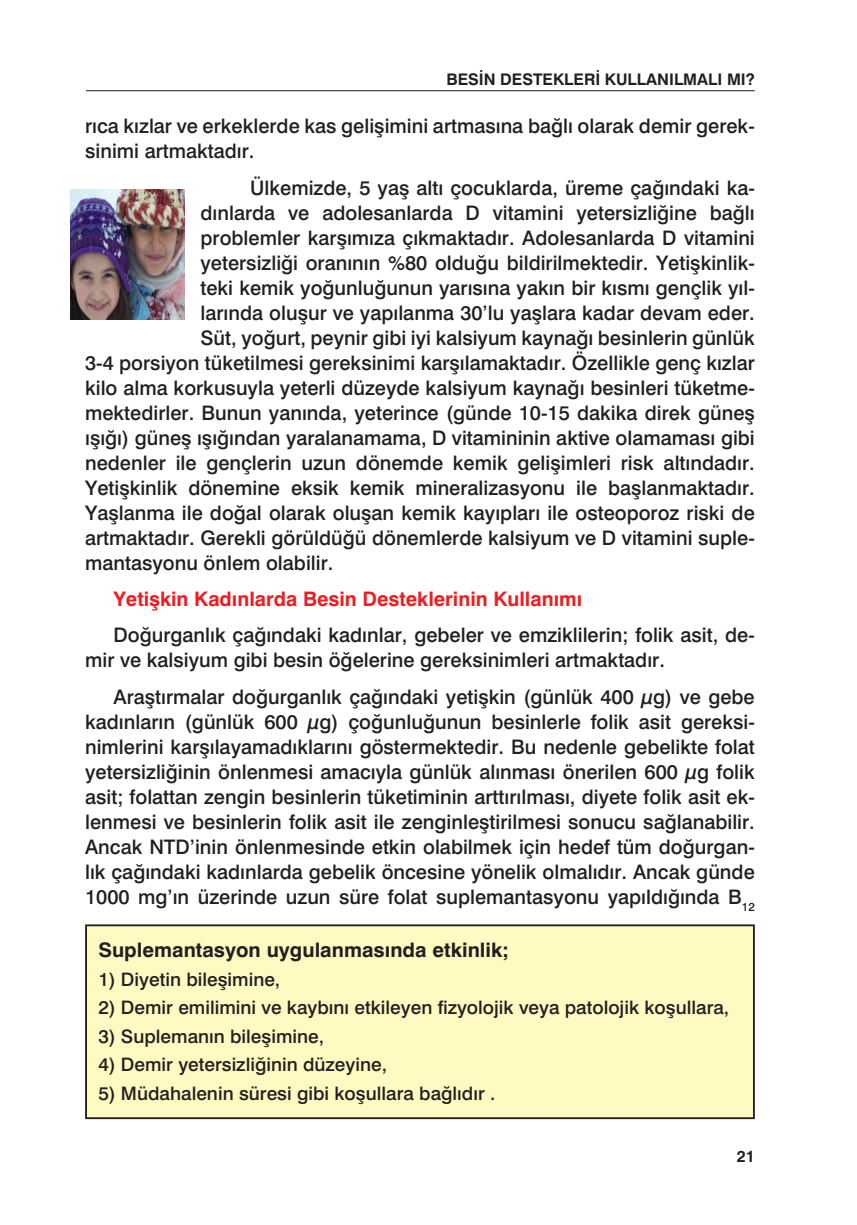
<style>
.page{position:relative;width:857px;height:1225px;background:#fff}
.page>*{position:absolute;margin:0;border:0;box-sizing:border-box;transform-origin:0 0}
.t1{font:20px/25px "Helvetica OTF";color:#231f20}
.t2{font:700 20px "Helvetica OTF";color:#ee1d23}
.t3{font:700 20px "Helvetica OTF";color:#231f20}
.t4{font:18.6px "Helvetica OTF";color:#231f20}
.t5{font:700 16px "Helvetica OTF";color:#231f20}
</style>
<div class="page">
<hr style="left:86px;top:90px;width:668px;height:1px;background:#231f20">
<img style="left:71px;top:189px;width:113px;height:130px">
<div style="left:86px;top:925px;width:667px;height:193px;background:#fffac1"></div>
<div style="left:85px;top:924px;width:669px;height:195px;border:2px solid #231f20"></div>
<p class="t5" style="left:446px;top:70px;width:310px">BESİN DESTEKLERİ KULLANILMALI MI?</p>
<p class="t1" style="left:85px;top:113px;width:670px">rıca kızlar ve erkeklerde kas gelişimini artmasına bağlı olarak demir gerek&shy;sinimi artmaktadır.</p>
<p class="t1" style="left:250px;top:175px;width:505px">Ülkemizde, 5 yaş altı çocuklarda, üreme çağındaki ka-</p>
<p class="t1" style="left:200px;top:200px;width:555px">dınlarda ve adolesanlarda D vitamini yetersizliğine bağlı</p>
<p class="t1" style="left:200px;top:225px;width:555px">problemler karşımıza çıkmaktadır. Adolesanlarda D vitamini</p>
<p class="t1" style="left:200px;top:250px;width:555px">yetersizliği oranının %80 olduğu bildirilmektedir. Yetişkinlik-</p>
<p class="t1" style="left:200px;top:275px;width:555px">teki kemik yoğunluğunun yarısına yakın bir kısmı gençlik yıl-</p>
<p class="t1" style="left:200px;top:300px;width:555px">larında oluşur ve yapılanma 30’lu yaşlara kadar devam eder.</p>
<p class="t1" style="left:200px;top:325px;width:555px">Süt, yoğurt, peynir gibi iyi kalsiyum kaynağı besinlerin günlük</p>
<p class="t1" style="left:85px;top:350px;width:671px">3-4 porsiyon tüketilmesi gereksinimi karşılamaktadır. Özellikle genç kızlar</p>
<p class="t1" style="left:85px;top:375px;width:670px">kilo alma korkusuyla yeterli düzeyde kalsiyum kaynağı besinleri tüketme-</p>
<p class="t1" style="left:85px;top:400px;width:671px">mektedirler. Bunun yanında, yeterince (günde 10-15 dakika direk güneş</p>
<p class="t1" style="left:85px;top:425px;width:670px">ışığı) güneş ışığından yaralanamama, D vitamininin aktive olamaması gibi</p>
<p class="t1" style="left:85px;top:450px;width:670px">nedenler ile gençlerin uzun dönemde kemik gelişimleri risk altındadır.</p>
<p class="t1" style="left:85px;top:475px;width:670px">Yetişkinlik dönemine eksik kemik mineralizasyonu ile başlanmaktadır.</p>
<p class="t1" style="left:85px;top:500px;width:670px">Yaşlanma ile doğal olarak oluşan kemik kayıpları ile osteoporoz riski de</p>
<p class="t1" style="left:85px;top:525px;width:670px">artmaktadır. Gerekli görüldüğü dönemlerde kalsiyum ve D vitamini suple-</p>
<p class="t1" style="left:85px;top:550px;width:249px">mantasyonu önlem olabilir.</p>
<p class="t2" style="left:113px;top:587px;width:470px">Yetişkin Kadınlarda Besin Desteklerinin Kullanımı</p>
<p class="t1" style="left:85px;top:622px;width:670px;text-indent:28px">Doğurganlık çağındaki kadınlar, gebeler ve emziklilerin; folik asit, de&shy;mir ve kalsiyum gibi besin öğelerine gereksinimleri artmaktadır.</p>
<p class="t1" style="left:85px;top:684px;width:670px;text-align:justify;text-indent:28px">Araştırmalar doğurganlık çağındaki yetişkin (günlük 400 µg) ve gebe kadınların (günlük 600 µg) çoğunluğunun besinlerle folik asit gereksi&shy;nimlerini karşılayamadıklarını göstermektedir. Bu nedenle gebelikte folat yetersizliğinin önlenmesi amacıyla günlük alınması önerilen 600 µg folik asit; folattan zengin besinlerin tüketiminin arttırılması, diyete folik asit ek&shy;lenmesi ve besinlerin folik asit ile zenginleştirilmesi sonucu sağlanabilir.<br>Ancak NTD’inin önlenmesinde etkin olabilmek için hedef tüm doğurgan&shy;lık çağındaki kadınlarda gebelik öncesine yönelik olmalıdır. Ancak günde 1000 mg’ın üzerinde uzun süre folat suplemantasyonu yapıldığında B<sub>12</sub></p>
<p class="t3" style="left:98px;top:938px;width:411px">Suplemantasyon uygulanmasında etkinlik;</p>
<p class="t4" style="left:98px;top:968px;width:183px">1) Diyetin bileşimine,</p>
<p class="t4" style="left:98px;top:996px;width:632px">2) Demir emilimini ve kaybını etkileyen fizyolojik veya patolojik koşullara,</p>
<p class="t4" style="left:98px;top:1025px;width:227px">3) Suplemanın bileşimine,</p>
<p class="t4" style="left:98px;top:1053px;width:290px">4) Demir yetersizliğinin düzeyine,</p>
<p class="t4" style="left:98px;top:1081px;width:398px">5) Müdahalenin süresi gibi koşullara bağlıdır .</p>
<p class="t5" style="left:736px;top:1146px;width:20px">21</p>
</div>
